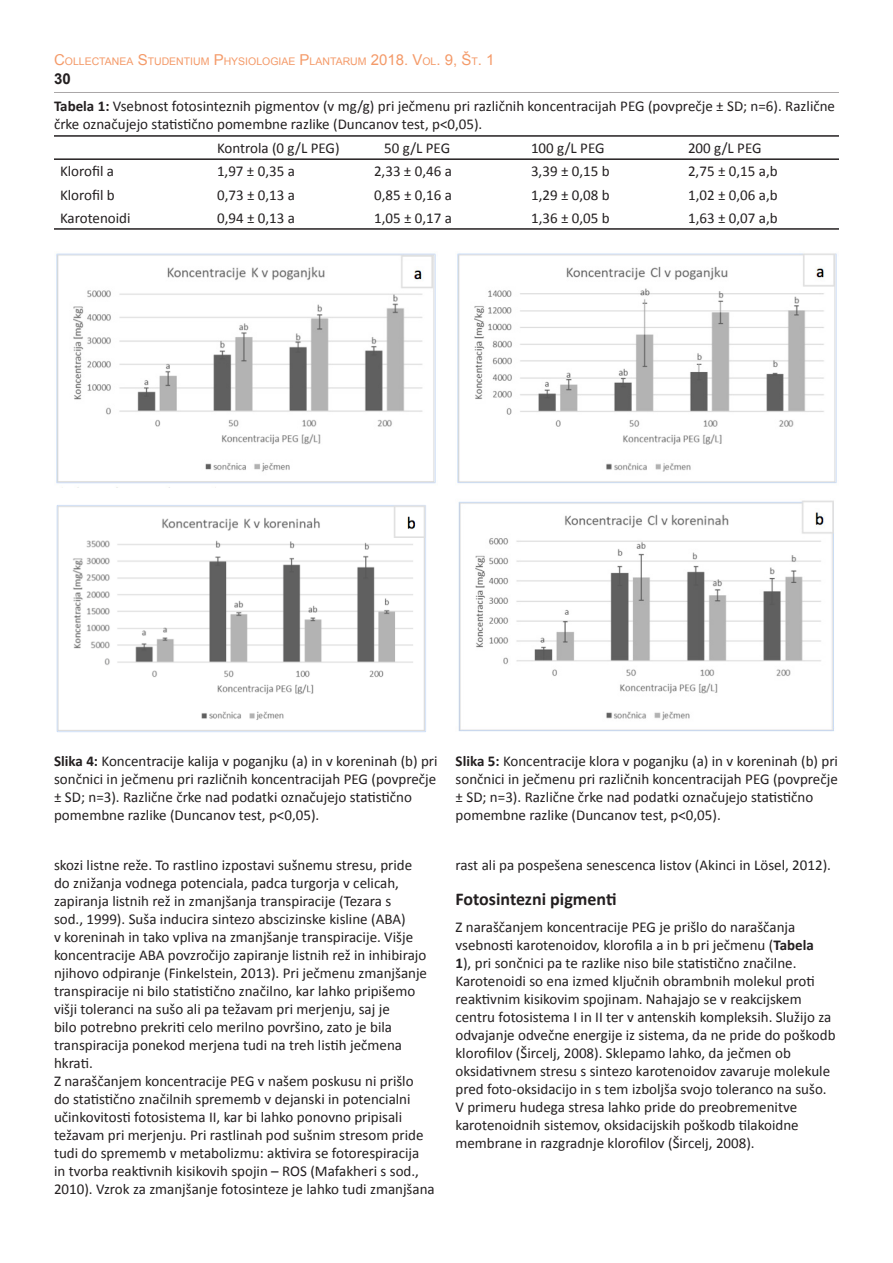
<style>
.page{position:relative;width:893px;height:1263px;background:#fff}
.page>*{position:absolute;margin:0;border:0;box-sizing:border-box;transform-origin:0 0}
.t1{font:700 18px "Calibri";color:#231f20}
.t2{font:15px/18px "Calibri";color:#231f20}
.t3{font:700 15px "Arial";color:#231f20}
.t4{font:10.5px "Arial";color:#f49a69}
.s1{font-size:15px}
.s2{font-weight:700}
</style>
<div class="page">
<hr style="left:54px;top:92px;width:785px;height:1px;background:#aaa7a8">
<hr style="left:54px;top:135px;width:157px;height:2px;background:#231f20">
<hr style="left:211px;top:135px;width:157px;height:2px;background:#231f20">
<hr style="left:368px;top:135px;width:157px;height:2px;background:#231f20">
<hr style="left:525px;top:135px;width:157px;height:2px;background:#231f20">
<hr style="left:682px;top:135px;width:157px;height:2px;background:#231f20">
<hr style="left:54px;top:158px;width:157px;height:2px;background:#231f20">
<hr style="left:211px;top:158px;width:157px;height:2px;background:#231f20">
<hr style="left:368px;top:158px;width:157px;height:2px;background:#231f20">
<hr style="left:525px;top:158px;width:157px;height:2px;background:#231f20">
<hr style="left:682px;top:158px;width:157px;height:2px;background:#231f20">
<hr style="left:54px;top:228px;width:157px;height:2px;background:#231f20">
<hr style="left:211px;top:228px;width:157px;height:2px;background:#231f20">
<hr style="left:368px;top:228px;width:157px;height:2px;background:#231f20">
<hr style="left:525px;top:228px;width:157px;height:2px;background:#231f20">
<hr style="left:682px;top:228px;width:157px;height:2px;background:#231f20">
<img style="left:56px;top:253px;width:380px;height:231px">
<img style="left:457px;top:253px;width:380px;height:231px">
<img style="left:56px;top:505px;width:370px;height:227px">
<img style="left:458px;top:500px;width:376px;height:232px">
<p class="t4" style="left:54px;top:54px;width:442px"><span class="s1">C</span>OLLECTANEA <span class="s1">S</span>TUDENTIUM <span class="s1">P</span>HYSIOLOGIAE <span class="s1">P</span>LANTARUM <span class="s1">2018. V</span>OL<span class="s1">. 9, Š</span>T<span class="s1">. 1</span></p>
<p class="t3" style="left:54px;top:69px;width:18px">30</p>
<p class="t2" style="left:54px;top:97px;width:783px"><span class="s2">Tabela 1:</span> Vsebnost fotosinteznih pigmentov (v mg/g) pri ječmenu pri različnih koncentracijah PEG (povprečje ± SD; n=6). Različne črke označujejo statistično pomembne razlike (Duncanov test, p&lt;0,05).</p>
<p class="t2" style="left:217px;top:139px;width:124px">Kontrola (0 g/L PEG)</p>
<p class="t2" style="left:384px;top:139px;width:68px">50 g/L PEG</p>
<p class="t2" style="left:531px;top:139px;width:75px">100 g/L PEG</p>
<p class="t2" style="left:688px;top:139px;width:75px">200 g/L PEG</p>
<p class="t2" style="left:60px;top:162px;width:55px">Klorofil a</p>
<p class="t2" style="left:217px;top:162px;width:79px">1,97 ± 0,35 a</p>
<p class="t2" style="left:374px;top:162px;width:79px">2,33 ± 0,46 a</p>
<p class="t2" style="left:531px;top:162px;width:80px">3,39 ± 0,15 b</p>
<p class="t2" style="left:688px;top:162px;width:91px">2,75 ± 0,15 a,b</p>
<p class="t2" style="left:60px;top:186px;width:56px">Klorofil b</p>
<p class="t2" style="left:217px;top:186px;width:79px">0,73 ± 0,13 a</p>
<p class="t2" style="left:374px;top:186px;width:79px">0,85 ± 0,16 a</p>
<p class="t2" style="left:531px;top:186px;width:80px">1,29 ± 0,08 b</p>
<p class="t2" style="left:688px;top:186px;width:91px">1,02 ± 0,06 a,b</p>
<p class="t2" style="left:60px;top:209px;width:72px">Karotenoidi</p>
<p class="t2" style="left:217px;top:209px;width:79px">0,94 ± 0,13 a</p>
<p class="t2" style="left:374px;top:209px;width:79px">1,05 ± 0,17 a</p>
<p class="t2" style="left:531px;top:209px;width:80px">1,36 ± 0,05 b</p>
<p class="t2" style="left:688px;top:209px;width:91px">1,63 ± 0,07 a,b</p>
<p class="t2" style="left:54px;top:752px;width:385px"><span class="s2">Slika 4:</span> Koncentracije kalija v poganjku (a) in v koreninah (b) pri sončnici in ječmenu pri različnih koncentracijah PEG (povprečje ± SD; n=3). Različne črke nad podatki označujejo statistično pomembne razlike (Duncanov test, p&lt;0,05).</p>
<p class="t2" style="left:456px;top:752px;width:384px"><span class="s2">Slika 5:</span> Koncentracije klora v poganjku (a) in v koreninah (b) pri sončnici in ječmenu pri različnih koncentracijah PEG (povprečje ± SD; n=3). Različne črke nad podatki označujejo statistično pomembne razlike (Duncanov test, p&lt;0,05).</p>
<p class="t2" style="left:54px;top:856px;width:382px">skozi listne reže. To rastlino izpostavi sušnemu stresu, pride<br>do znižanja vodnega potenciala, padca turgorja v celicah, zapiranja listnih rež in zmanjšanja transpiracije (Tezara s<br>sod., 1999). Suša inducira sintezo abscizinske kisline (ABA)<br>v koreninah in tako vpliva na zmanjšanje transpiracije. Višje koncentracije ABA povzročijo zapiranje listnih rež in inhibirajo njihovo odpiranje (Finkelstein, 2013). Pri ječmenu zmanjšanje transpiracije ni bilo statistično značilno, kar lahko pripišemo višji toleranci na sušo ali pa težavam pri merjenju, saj je<br>bilo potrebno prekriti celo merilno površino, zato je bila transpiracija ponekod merjena tudi na treh listih ječmena hkrati.<br>Z naraščanjem koncentracije PEG v našem poskusu ni prišlo<br>do statistično značilnih sprememb v dejanski in potencialni učinkovitosti fotosistema II, kar bi lahko ponovno pripisali težavam pri merjenju. Pri rastlinah pod sušnim stresom pride tudi do sprememb v metabolizmu: aktivira se fotorespiracija<br>in tvorba reaktivnih kisikovih spojin – ROS (Mafakheri s sod., 2010). Vzrok za zmanjšanje fotosinteze je lahko tudi zmanjšana</p>
<p class="t2" style="left:455px;top:856px;width:377px">rast ali pa pospešena senescenca listov (Akinci in Lösel, 2012).</p>
<p class="t1" style="left:455px;top:888px;width:163px">Fotosintezni pigmenti</p>
<p class="t2" style="left:455px;top:918px;width:382px">Z naraščanjem koncentracije PEG je prišlo do naraščanja vsebnosti karotenoidov, klorofila a in b pri ječmenu (<span class="s2">Tabela<br>1</span>), pri sončnici pa te razlike niso bile statistično značilne.<br>Karotenoidi so ena izmed ključnih obrambnih molekul proti reaktivnim kisikovim spojinam. Nahajajo se v reakcijskem centru fotosistema I in II ter v antenskih kompleksih. Služijo za odvajanje odvečne energije iz sistema, da ne pride do poškodb klorofilov (Šircelj, 2008). Sklepamo lahko, da ječmen ob oksidativnem stresu s sintezo karotenoidov zavaruje molekule pred foto-oksidacijo in s tem izboljša svojo toleranco na sušo.<br>V primeru hudega stresa lahko pride do preobremenitve karotenoidnih sistemov, oksidacijskih poškodb tilakoidne membrane in razgradnje klorofilov (Šircelj, 2008).</p>
</div>
